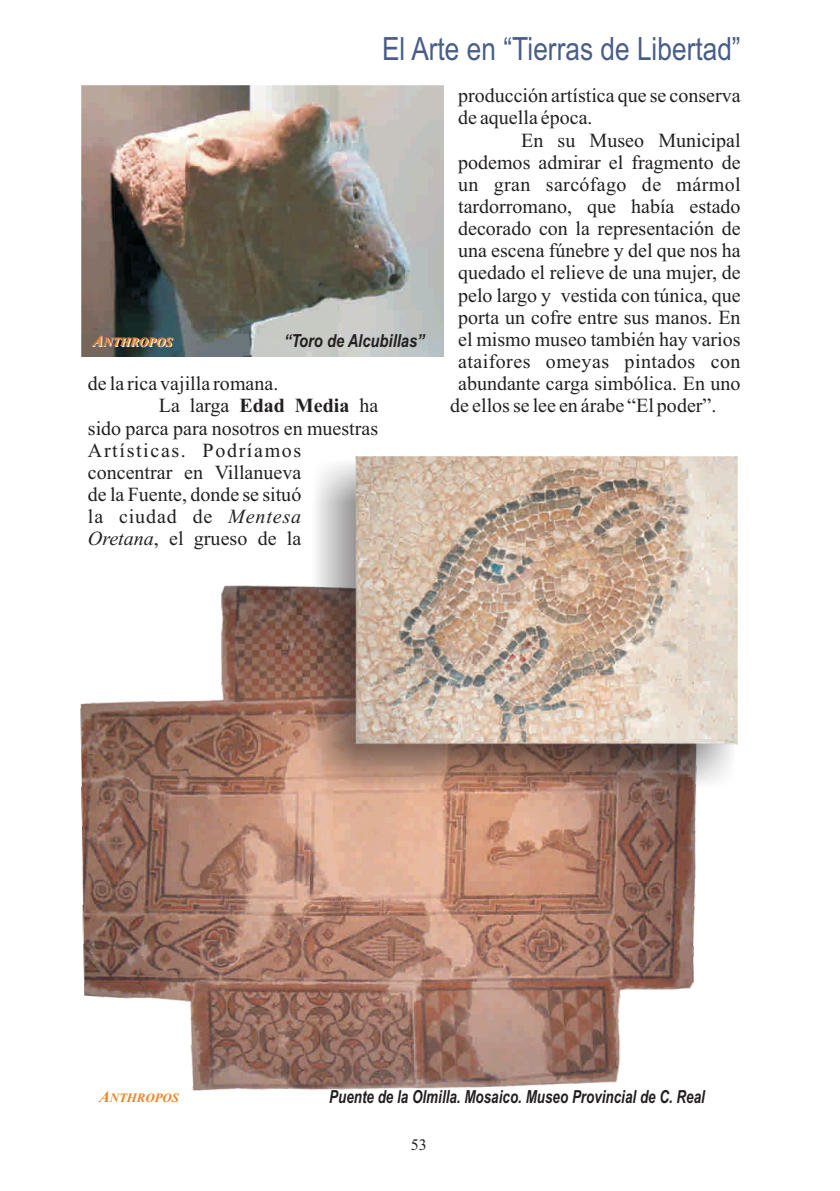
<style>
.page{position:relative;width:840px;height:1191px;background:#fff}
.page>*{position:absolute;margin:0;border:0;box-sizing:border-box;transform-origin:0 0}
.t1{font:32px "Arial Narrow";color:#485e88}
.t2{font:20px/22.2px "Times New Roman";color:#231f20}
.t3{font:20px "Times New Roman";letter-spacing:.02em;color:#231f20}
.t4{font:italic 700 18px "Arial Narrow";color:#231f20;scale:.91 1}
.t5{font:italic 700 18px "Arial Narrow";color:#231f20}
.t6{font:16px "Times New Roman";color:#231f20}
.t7{font:italic 700 12.8px "Times New Roman";color:#f58220}
.t8{font:italic 700 12.8px "Times New Roman";color:#fff}
.s1{font-size:16px}
.s2{font-weight:700}
.s3{font-style:italic}
</style>
<div class="page">
<img style="left:81px;top:85px;width:362px;height:271px">
<img style="left:80px;top:585px;width:617px;height:506px">
<img style="left:312px;top:456px;width:425px;height:332px">
<p class="t8" style="left:94px;top:338px;width:81px"><span class="s1">A</span>NTHROPOS</p>
<p class="t1" style="left:382px;top:37px;width:360px">El Arte en “Tierras de Libertad”</p>
<p class="t5" style="left:284px;top:334px;width:142px">“Toro de Alcubillas”</p>
<p class="t2" style="left:458px;top:86px;width:284px">producción artística que se conserva</p>
<p class="t2" style="left:458px;top:108px;width:136px">de aquella época.</p>
<p class="t2" style="left:521px;top:131px;width:221px">En su Museo Municipal</p>
<p class="t2" style="left:458px;top:153px;width:284px">podemos admirar el fragmento de</p>
<p class="t3" style="left:458px;top:177px;width:284px">un gran sarcófago de mármol</p>
<p class="t2" style="left:458px;top:197px;width:284px">tardorromano, que había estado</p>
<p class="t2" style="left:458px;top:219px;width:284px">decorado con la representación de</p>
<p class="t2" style="left:458px;top:241px;width:284px">una escena fúnebre y del que nos ha</p>
<p class="t2" style="left:458px;top:263px;width:284px">quedado el relieve de una mujer, de</p>
<p class="t2" style="left:458px;top:286px;width:284px">pelo largo y vestida con túnica, que</p>
<p class="t2" style="left:458px;top:308px;width:284px">porta un cofre entre sus manos. En</p>
<p class="t2" style="left:458px;top:330px;width:284px">el mismo museo también hay varios</p>
<p class="t3" style="left:458px;top:354px;width:284px">ataifores omeyas pintados con</p>
<p class="t2" style="left:88px;top:374px;width:192px">de la rica vajilla romana.</p>
<p class="t2" style="left:458px;top:374px;width:284px">abundante carga simbólica. En uno</p>
<p class="t2" style="left:159px;top:396px;width:221px">La larga <span class="s2">Edad Media</span> ha</p>
<p class="t2" style="left:450px;top:396px;width:267px">de ellos se lee en árabe “El poder”.</p>
<p class="t2" style="left:88px;top:419px;width:292px">sido parca para nosotros en muestras<br>Artísticas. Podríamos concentrar en Villanueva<br>de la Fuente, donde se situó<br>la ciudad de <span class="s3">Mentesa<br>Oretana</span>, el grueso de la</p>
<p class="t7" style="left:99px;top:1093px;width:81px"><span class="s1">A</span>NTHROPOS</p>
<p class="t4" style="left:329px;top:1090px;width:414px">Puente de la Olmilla. Mosaico. Museo Provincial de C. Real</p>
<p class="t6" style="left:410px;top:1139px;width:17px">53</p>
</div>
